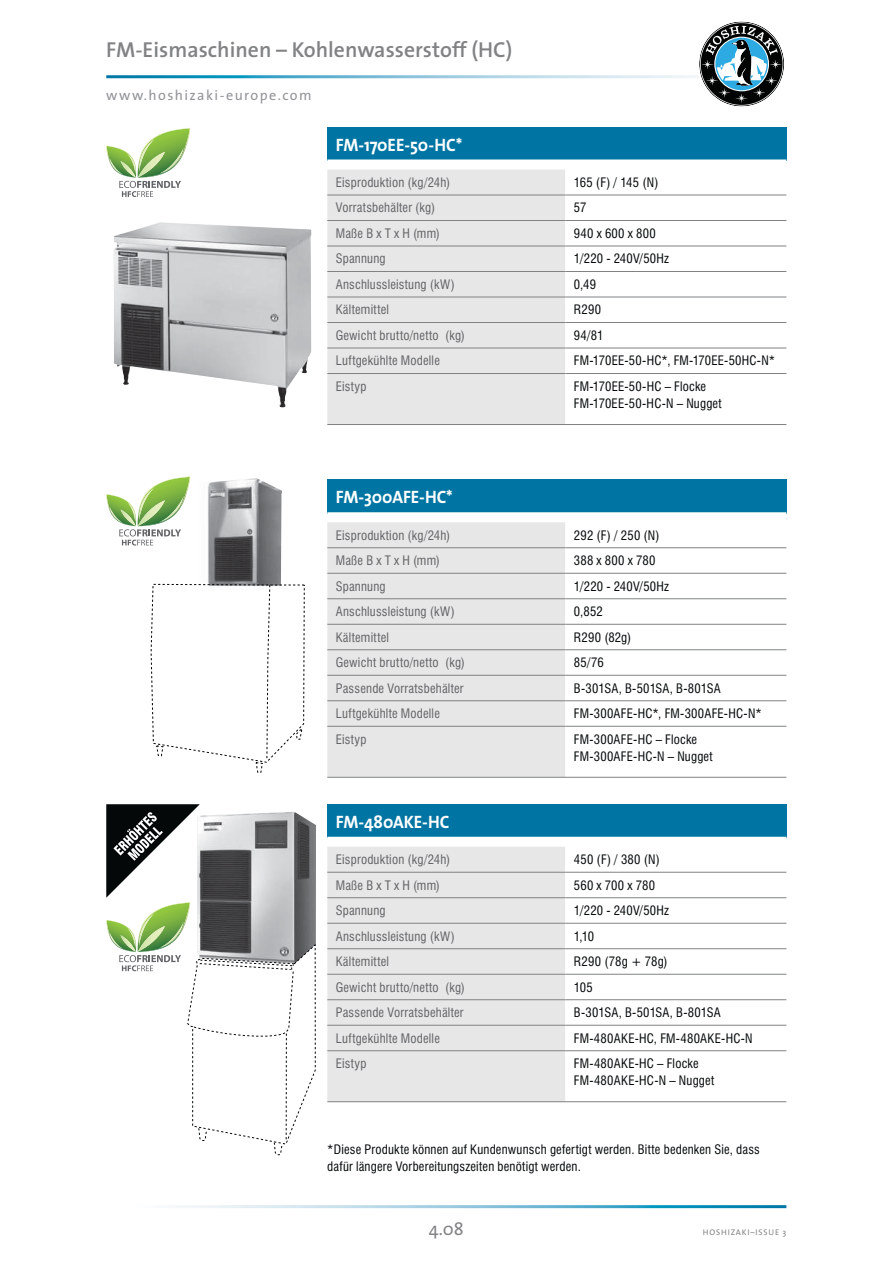
<style>
.page{position:relative;width:893px;height:1263px;background:#fff}
.page>*{position:absolute;margin:0;border:0;box-sizing:border-box;transform-origin:0 0}
.t1{font:600 21.75px "The Sans";color:#818284}
.t2{font:700 18px "The Sans";letter-spacing:-.005em;color:#fff;scale:.95 1}
.t3{font:18px "The Sans";color:#818284}
.t4{font:14.25px "The Sans";letter-spacing:.1em;color:#939598}
.t5{font:condensed 12.75px/17.2px "Swiss 721 BT";letter-spacing:.015em;color:#040809}
.t6{font:condensed 12.75px "Swiss 721 BT";letter-spacing:.015em;color:#626366}
.t7{font:8.25px "The Sans";letter-spacing:.1em;color:#818284}
</style>
<div class="page">
<svg style="left:701px;top:23px;width:81px;height:82px"></svg>
<div style="left:697px;top:19px;width:89px;height:90px;border:2px solid #fff;border-radius:50%"></div>
<div style="left:327px;top:127px;width:459px;height:34px;background:#0075a3"></div>
<div style="left:327px;top:170px;width:238px;height:254px;background:#e7e7e7"></div>
<svg style="left:565px;top:194px;width:221px;height:154px"></svg>
<hr style="left:565px;top:195px;width:221px;height:1px;background:#818284">
<hr style="left:565px;top:220px;width:221px;height:1px;background:#818284">
<hr style="left:565px;top:246px;width:221px;height:1px;background:#818284">
<hr style="left:565px;top:271px;width:221px;height:1px;background:#818284">
<hr style="left:565px;top:297px;width:221px;height:1px;background:#818284">
<hr style="left:565px;top:322px;width:221px;height:1px;background:#818284">
<hr style="left:565px;top:348px;width:221px;height:1px;background:#818284">
<hr style="left:327px;top:195px;width:238px;height:1px;background:#818284">
<hr style="left:327px;top:271px;width:238px;height:1px;background:#818284">
<hr style="left:327px;top:297px;width:238px;height:1px;background:#818284">
<hr style="left:327px;top:322px;width:238px;height:1px;background:#818284">
<hr style="left:327px;top:348px;width:238px;height:1px;background:#818284">
<hr style="left:327px;top:373px;width:238px;height:1px;background:#818284">
<hr style="left:327px;top:160px;width:459px;height:3px;background:#fff">
<hr style="left:327px;top:220px;width:238px;height:1px;background:#818284">
<hr style="left:565px;top:373px;width:221px;height:1px;background:#818284">
<hr style="left:327px;top:424px;width:459px;height:1px;background:#818284">
<hr style="left:327px;top:246px;width:238px;height:1px;background:#818284">
<div style="left:327px;top:480px;width:459px;height:34px;background:#0075a3"></div>
<div style="left:327px;top:522px;width:238px;height:255px;background:#e7e7e7"></div>
<svg style="left:565px;top:548px;width:221px;height:229px"></svg>
<hr style="left:565px;top:547px;width:221px;height:1px;background:#818284">
<hr style="left:565px;top:573px;width:221px;height:1px;background:#818284">
<hr style="left:565px;top:598px;width:221px;height:1px;background:#818284">
<hr style="left:565px;top:624px;width:221px;height:1px;background:#818284">
<hr style="left:565px;top:649px;width:221px;height:1px;background:#818284">
<hr style="left:565px;top:675px;width:221px;height:1px;background:#818284">
<hr style="left:565px;top:700px;width:221px;height:1px;background:#818284">
<hr style="left:565px;top:726px;width:221px;height:1px;background:#818284">
<hr style="left:327px;top:700px;width:238px;height:1px;background:#818284">
<hr style="left:327px;top:726px;width:238px;height:1px;background:#818284">
<hr style="left:327px;top:547px;width:238px;height:1px;background:#818284">
<hr style="left:327px;top:649px;width:238px;height:1px;background:#818284">
<hr style="left:327px;top:675px;width:238px;height:1px;background:#818284">
<hr style="left:327px;top:512px;width:459px;height:3px;background:#fff">
<hr style="left:327px;top:573px;width:238px;height:1px;background:#818284">
<hr style="left:327px;top:598px;width:238px;height:1px;background:#818284">
<hr style="left:327px;top:624px;width:238px;height:1px;background:#818284">
<hr style="left:327px;top:777px;width:459px;height:1px;background:#818284">
<div style="left:327px;top:804px;width:459px;height:34px;background:#0075a3"></div>
<div style="left:327px;top:847px;width:238px;height:254px;background:#e7e7e7"></div>
<svg style="left:565px;top:871px;width:221px;height:181px"></svg>
<hr style="left:565px;top:872px;width:221px;height:1px;background:#818284">
<hr style="left:565px;top:897px;width:221px;height:1px;background:#818284">
<hr style="left:565px;top:923px;width:221px;height:1px;background:#818284">
<hr style="left:565px;top:948px;width:221px;height:1px;background:#818284">
<hr style="left:565px;top:974px;width:221px;height:1px;background:#818284">
<hr style="left:565px;top:999px;width:221px;height:1px;background:#818284">
<hr style="left:565px;top:1025px;width:221px;height:1px;background:#818284">
<hr style="left:565px;top:1050px;width:221px;height:1px;background:#818284">
<hr style="left:327px;top:1025px;width:238px;height:1px;background:#818284">
<hr style="left:327px;top:1050px;width:238px;height:1px;background:#818284">
<hr style="left:327px;top:872px;width:238px;height:1px;background:#818284">
<hr style="left:327px;top:974px;width:238px;height:1px;background:#818284">
<hr style="left:327px;top:999px;width:238px;height:1px;background:#818284">
<hr style="left:327px;top:837px;width:459px;height:3px;background:#fff">
<hr style="left:327px;top:897px;width:238px;height:1px;background:#818284">
<hr style="left:327px;top:923px;width:238px;height:1px;background:#818284">
<hr style="left:327px;top:948px;width:238px;height:1px;background:#818284">
<hr style="left:327px;top:1101px;width:459px;height:1px;background:#818284">
<img style="left:114px;top:222px;width:197px;height:185px">
<img style="left:207px;top:478px;width:75px;height:106px">
<svg style="left:150px;top:584px;width:155px;height:189px"></svg>
<svg style="left:106px;top:128px;width:84px;height:69px"></svg>
<svg style="left:106px;top:476px;width:84px;height:70px"></svg>
<svg style="left:106px;top:804px;width:210px;height:352px"></svg>
<h1 class="t1" style="left:106px;top:42px;width:408px">FM-Eismaschinen – Kohlenwasserstoff (HC)</h1>
<p class="t4" style="left:106px;top:90px;width:207px">www.hoshizaki-europe.com</p>
<h2 class="t2" style="left:336px;top:136px;width:135px">FM-170EE-50-HC*</h2>
<p class="t6" style="left:336px;top:177px;width:116px">Eisproduktion (kg/24h)</p>
<p class="t5" style="left:574px;top:174px;width:86px">165 (F) / 145 (N)</p>
<p class="t6" style="left:336px;top:202px;width:101px">Vorratsbehälter (kg)</p>
<p class="t5" style="left:574px;top:200px;width:14px">57</p>
<p class="t6" style="left:336px;top:228px;width:106px">Maße B x T x H (mm)</p>
<p class="t5" style="left:574px;top:225px;width:83px">940 x 600 x 800</p>
<p class="t6" style="left:336px;top:253px;width:51px">Spannung</p>
<p class="t5" style="left:574px;top:251px;width:97px">1/220 - 240V/50Hz</p>
<p class="t6" style="left:336px;top:279px;width:120px">Anschlussleistung (kW)</p>
<p class="t5" style="left:574px;top:276px;width:24px">0,49</p>
<p class="t6" style="left:336px;top:304px;width:55px">Kältemittel</p>
<p class="t5" style="left:574px;top:302px;width:29px">R290</p>
<p class="t6" style="left:336px;top:330px;width:131px">Gewicht brutto/netto (kg)</p>
<p class="t5" style="left:574px;top:327px;width:31px">94/81</p>
<p class="t6" style="left:336px;top:355px;width:106px">Luftgekühlte Modelle</p>
<p class="t5" style="left:574px;top:353px;width:203px">FM-170EE-50-HC*, FM-170EE-50HC-N*</p>
<p class="t6" style="left:336px;top:381px;width:32px">Eistyp</p>
<p class="t5" style="left:574px;top:378px;width:149px">FM-170EE-50-HC – Flocke<br>FM-170EE-50-HC-N – Nugget</p>
<h2 class="t2" style="left:336px;top:489px;width:125px">FM-300AFE-HC*</h2>
<p class="t6" style="left:336px;top:530px;width:116px">Eisproduktion (kg/24h)</p>
<p class="t5" style="left:574px;top:527px;width:87px">292 (F) / 250 (N)</p>
<p class="t6" style="left:336px;top:555px;width:106px">Maße B x T x H (mm)</p>
<p class="t5" style="left:574px;top:553px;width:83px">388 x 800 x 780</p>
<p class="t6" style="left:336px;top:581px;width:51px">Spannung</p>
<p class="t5" style="left:574px;top:578px;width:97px">1/220 - 240V/50Hz</p>
<p class="t6" style="left:336px;top:606px;width:120px">Anschlussleistung (kW)</p>
<p class="t5" style="left:574px;top:604px;width:30px">0,852</p>
<p class="t6" style="left:336px;top:632px;width:55px">Kältemittel</p>
<p class="t5" style="left:574px;top:629px;width:59px">R290 (82g)</p>
<p class="t6" style="left:336px;top:657px;width:131px">Gewicht brutto/netto (kg)</p>
<p class="t5" style="left:574px;top:655px;width:32px">85/76</p>
<p class="t6" style="left:336px;top:683px;width:129px">Passende Vorratsbehälter</p>
<p class="t5" style="left:574px;top:680px;width:148px">B-301SA, B-501SA, B-801SA</p>
<p class="t6" style="left:336px;top:708px;width:106px">Luftgekühlte Modelle</p>
<p class="t5" style="left:574px;top:706px;width:190px">FM-300AFE-HC*, FM-300AFE-HC-N*</p>
<p class="t6" style="left:336px;top:734px;width:32px">Eistyp</p>
<p class="t5" style="left:574px;top:731px;width:140px">FM-300AFE-HC – Flocke<br>FM-300AFE-HC-N – Nugget</p>
<h2 class="t2" style="left:336px;top:814px;width:121px">FM-480AKE-HC</h2>
<p class="t6" style="left:336px;top:854px;width:116px">Eisproduktion (kg/24h)</p>
<p class="t5" style="left:574px;top:852px;width:88px">450 (F) / 380 (N)</p>
<p class="t6" style="left:336px;top:880px;width:106px">Maße B x T x H (mm)</p>
<p class="t5" style="left:574px;top:877px;width:83px">560 x 700 x 780</p>
<p class="t6" style="left:336px;top:905px;width:51px">Spannung</p>
<p class="t5" style="left:574px;top:903px;width:97px">1/220 - 240V/50Hz</p>
<p class="t6" style="left:336px;top:931px;width:120px">Anschlussleistung (kW)</p>
<p class="t5" style="left:574px;top:928px;width:22px">1,10</p>
<p class="t6" style="left:336px;top:956px;width:55px">Kältemittel</p>
<p class="t5" style="left:574px;top:954px;width:95px">R290 (78g + 78g)</p>
<p class="t6" style="left:336px;top:982px;width:131px">Gewicht brutto/netto (kg)</p>
<p class="t5" style="left:574px;top:979px;width:20px">105</p>
<p class="t6" style="left:336px;top:1007px;width:129px">Passende Vorratsbehälter</p>
<p class="t5" style="left:574px;top:1005px;width:148px">B-301SA, B-501SA, B-801SA</p>
<p class="t6" style="left:336px;top:1033px;width:106px">Luftgekühlte Modelle</p>
<p class="t5" style="left:574px;top:1030px;width:180px">FM-480AKE-HC, FM-480AKE-HC-N</p>
<p class="t6" style="left:336px;top:1058px;width:32px">Eistyp</p>
<p class="t5" style="left:574px;top:1056px;width:142px">FM-480AKE-HC – Flocke<br>FM-480AKE-HC-N – Nugget</p>
<p class="t5" style="left:327px;top:1142px;width:434px">*Diese Produkte können auf Kundenwunsch gefertigt werden. Bitte bedenken Sie, dass dafür längere Vorbereitungszeiten benötigt werden.</p>
<h2 class="t3" style="left:429px;top:1222px;width:36px">4.08</h2>
<p class="t7" style="left:703px;top:1229px;width:85px">HOSHIZAKI–ISSUE 3</p>
</div>
